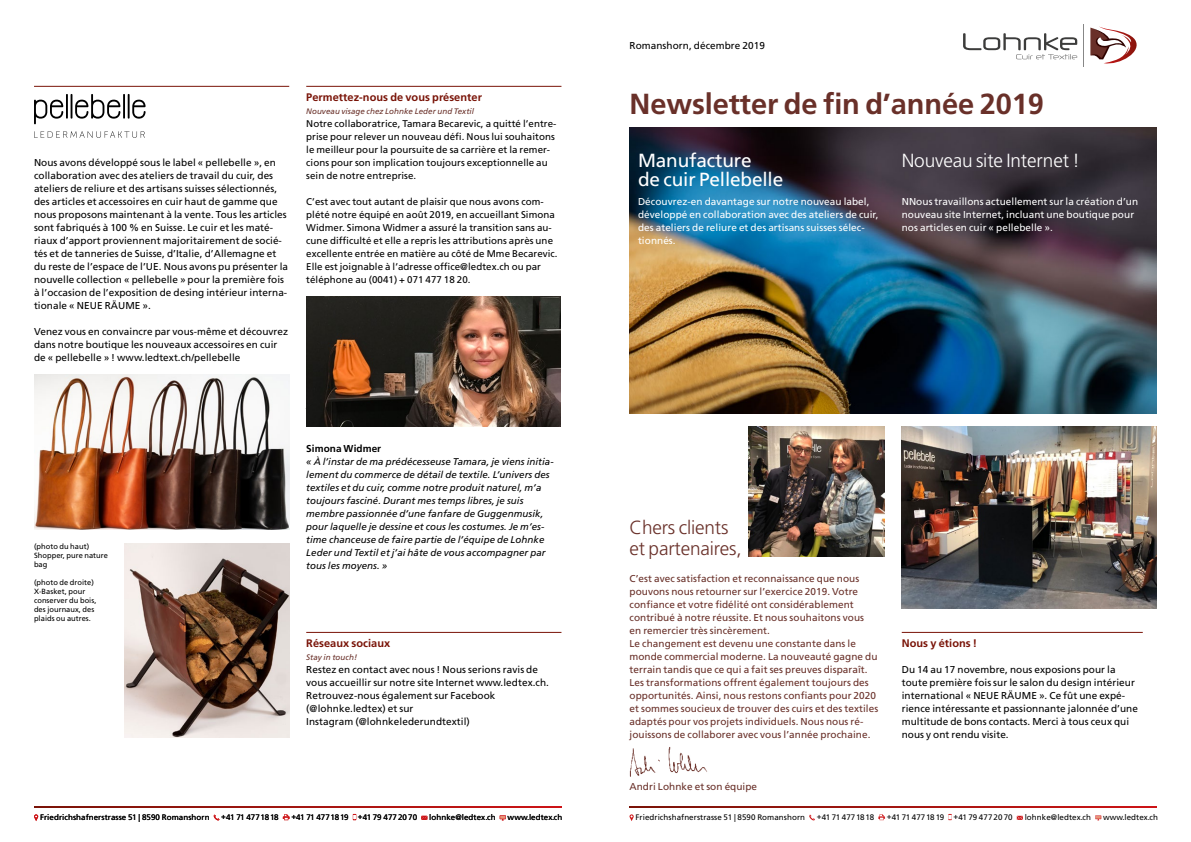
<style>
.page{position:relative;width:1191px;height:842px;background:#fff}
.page>*{position:absolute;margin:0;border:0;box-sizing:border-box;transform-origin:0 0}
.t1{font:700 29px "Frutiger LT Std";letter-spacing:-.005em;color:#693029}
.t2{font:19px/19px "Frutiger LT Std";letter-spacing:-.01em;color:#fff}
.t3{font:300 19px/21px "Frutiger LT Std";letter-spacing:-.01em;color:#693029}
.t4{font:300 19px "Frutiger LT Std";letter-spacing:-.01em;color:#fff}
.t5{font:700 11px "Frutiger LT Std";letter-spacing:.005em;color:#791307}
.t6{font:10px/13px "Frutiger LT Std";letter-spacing:.005em;color:#000}
.t7{font:10px/13px "Frutiger LT Std";letter-spacing:.005em;color:#693029}
.t8{font:10px/13px "Frutiger LT Std";letter-spacing:.005em;color:#fff}
.t9{font:700 10px "Frutiger LT Std";letter-spacing:.005em;color:#000}
.t10{font:9.8px/13px "Frutiger LT Std";letter-spacing:.005em;color:#000}
.t11{font:italic 9.8px/13px "Frutiger LT Std";letter-spacing:.005em;color:#000}
.t12{font:8px "Frutiger LT Std";letter-spacing:.01em;color:#000}
.t13{font:italic 8px "Frutiger LT Std";letter-spacing:.005em;color:#693029}
.t14{font:8px "Frutiger LT Std";letter-spacing:-.015em;color:#000}
.t15{font:7.5px/9px "Frutiger LT Std";letter-spacing:.005em;color:#000}
</style>
<div class="page">
<svg style="left:629px;top:806px;width:528px;height:1px"></svg>
<svg style="left:629px;top:814px;width:4px;height:7px"></svg>
<svg style="left:809px;top:815px;width:6px;height:6px"></svg>
<svg style="left:878px;top:814px;width:7px;height:6px"></svg>
<svg style="left:1016px;top:816px;width:7px;height:4px"></svg>
<svg style="left:1095px;top:815px;width:6px;height:5px"></svg>
<svg style="left:34px;top:806px;width:527px;height:1px"></svg>
<svg style="left:34px;top:814px;width:4px;height:7px"></svg>
<svg style="left:213px;top:815px;width:6px;height:6px"></svg>
<svg style="left:283px;top:814px;width:6px;height:6px"></svg>
<svg style="left:421px;top:816px;width:6px;height:4px"></svg>
<svg style="left:500px;top:815px;width:6px;height:5px"></svg>
<img style="left:629px;top:747px;width:78px;height:29px">
<img style="left:629px;top:127px;width:528px;height:286px">
<svg style="left:1090px;top:26px;width:47px;height:38px"></svg>
<hr style="left:1083px;top:24px;width:1px;height:43px;background:#878787">
<svg style="left:963px;top:33px;width:114px;height:26px"></svg>
<img style="left:748px;top:426px;width:136px;height:130px">
<img style="left:901px;top:426px;width:256px;height:182px">
<hr style="left:306px;top:86px;width:255px;height:1px;background:#791307">
<hr style="left:306px;top:632px;width:255px;height:1px;background:#791307">
<img style="left:306px;top:296px;width:255px;height:130px">
<hr style="left:34px;top:86px;width:255px;height:1px;background:#791307">
<hr style="left:123px;top:94px;width:2px;height:25px;background:#000">
<hr style="left:66px;top:94px;width:2px;height:25px;background:#000">
<svg style="left:132px;top:100px;width:14px;height:19px"></svg>
<svg style="left:71px;top:94px;width:49px;height:25px"></svg>
<hr style="left:128px;top:94px;width:2px;height:25px;background:#000">
<svg style="left:34px;top:100px;width:29px;height:24px"></svg>
<svg style="left:34px;top:131px;width:111px;height:7px"></svg>
<img style="left:34px;top:374px;width:255px;height:156px">
<img style="left:125px;top:543px;width:164px;height:195px">
<hr style="left:901px;top:632px;width:241px;height:1px;background:#791307">
<p class="t6" style="left:34px;top:156px;width:255px">Nous avons développé sous le label « pellebelle », en collaboration avec des ateliers de travail du cuir, des ateliers de reliure et des artisans suisses sélectionnés, des articles et accessoires en cuir haut de gamme que nous proposons maintenant à la vente. Tous les articles sont fabriqués à 100 % en Suisse. Le cuir et les maté&shy;riaux d’apport proviennent majoritairement de socié&shy;tés et de tanneries de Suisse, d’Italie, d’Allemagne et du reste de l’espace de l’UE. Nous avons pu présenter la nouvelle collection « pellebelle » pour la première fois à l’occasion de l’exposition de desing intérieur interna&shy;tionale « NEUE RÄUME ».</p>
<p class="t6" style="left:34px;top:325px;width:256px">Venez vous en convaincre par vous-même et découvrez dans notre boutique les nouveaux accessoires en cuir de « pellebelle » ! www.ledtext.ch/pellebelle</p>
<p class="t5" style="left:306px;top:91px;width:177px">Permettez-nous de vous présenter</p>
<p class="t13" style="left:306px;top:107px;width:169px">Nouveau visage chez Lohnke Leder und Textil</p>
<p class="t10" style="left:306px;top:117px;width:252px">Notre collaboratrice, Tamara Becarevic, a quitté l’entre&shy;prise pour relever un nouveau défi. Nous lui souhaitons le meilleur pour la poursuite de sa carrière et la remer&shy;cions pour son implication toujours exceptionnelle au sein de notre entreprise.</p>
<p class="t10" style="left:306px;top:195px;width:253px">C’est avec tout autant de plaisir que nous avons com&shy;plété notre équipé en août 2019, en accueillant Simona Widmer. Simona Widmer a assuré la transition sans au&shy;cune difficulté et elle a repris les attributions après une excellente entrée en matière au côté de Mme Becarevic.<br>Elle est joignable à l’adresse office@ledtex.ch ou par téléphone au (0041) + 071 477 18 20.</p>
<p class="t15" style="left:34px;top:542px;width:75px">(photo du haut)<br>Shopper, pure nature bag</p>
<p class="t15" style="left:34px;top:578px;width:64px">(photo de droite)<br>X-Basket, pour conserver du bois, des journaux, des plaids ou autres.</p>
<p class="t9" style="left:306px;top:443px;width:76px">Simona Widmer</p>
<p class="t11" style="left:306px;top:455px;width:249px">« À l’instar de ma prédécesseuse Tamara, je viens initia&shy;lement du commerce de détail de textile. L’univers des textiles et du cuir, comme notre produit naturel, m’a toujours fasciné. Durant mes temps libres, je suis membre passionnée d’une fanfare de Guggenmusik, pour laquelle je dessine et cous les costumes. Je m’es&shy;time chanceuse de faire partie de l’équipe de Lohnke Leder und Textil et j’ai hâte de vous accompagner par tous les moyens. »</p>
<p class="t5" style="left:306px;top:637px;width:86px">Réseaux sociaux</p>
<p class="t13" style="left:306px;top:653px;width:52px">Stay in touch!</p>
<p class="t6" style="left:306px;top:663px;width:244px">Restez en contact avec nous ! Nous serions ravis de vous accueillir sur notre site Internet www.ledtex.ch.<br>Retrouvez-nous également sur Facebook (@lohnke.ledtex) et sur<br>Instagram (@lohnkelederundtextil)</p>
<p class="t6" style="left:629px;top:39px;width:137px">Romanshorn, décembre 2019</p>
<h1 class="t1" style="left:629px;top:87px;width:416px">Newsletter de fin d’année 2019</h1>
<h2 class="t2" style="left:638px;top:151px;width:147px">Manufacture<br>de cuir Pellebelle</h2>
<p class="t8" style="left:638px;top:195px;width:242px">Découvrez-en davantage sur notre nouveau label, développé en collaboration avec des ateliers de cuir, des ateliers de reliure et des artisans suisses sélec&shy;tionnés.</p>
<h2 class="t4" style="left:901px;top:150px;width:180px">Nouveau site Internet !</h2>
<p class="t8" style="left:901px;top:195px;width:238px">NNous travaillons actuellement sur la création d’un nouveau site Internet, incluant une boutique pour nos articles en cuir « pellebelle ».</p>
<h2 class="t3" style="left:629px;top:518px;width:114px">Chers clients et partenaires,</h2>
<p class="t7" style="left:629px;top:572px;width:250px">C’est avec satisfaction et reconnaissance que nous pouvons nous retourner sur l’exercice 2019. Votre confiance et votre fidélité ont considérablement contribué à notre réussite. Et nous souhaitons vous en remercier très sincèrement.<br>Le changement est devenu une constante dans le monde commercial moderne. La nouveauté gagne du terrain tandis que ce qui a fait ses preuves disparaît.<br>Les transformations offrent également toujours des opportunités. Ainsi, nous restons confiants pour 2020 et sommes soucieux de trouver des cuirs et des textiles adaptés pour vos projets individuels. Nous nous ré&shy;jouissons de collaborer avec vous l’année prochaine.</p>
<p class="t7" style="left:629px;top:780px;width:129px">Andri Lohnke et son équipe</p>
<p class="t5" style="left:901px;top:637px;width:77px">Nous y étions !</p>
<p class="t6" style="left:901px;top:663px;width:238px">Du 14 au 17 novembre, nous exposions pour la toute première fois sur le salon du design intérieur international « NEUE RÄUME ». Ce fût une expé&shy;rience intéressante et passionnante jalonnée d’une multitude de bons contacts. Merci à tous ceux qui nous y ont rendu visite.</p>
<p class="t12" style="left:40px;top:812px;width:171px">Friedrichshafnerstrasse 51 | 8590 Romanshorn</p>
<p class="t14" style="left:221px;top:812px;width:59px">+41 71 4771818</p>
<p class="t12" style="left:291px;top:812px;width:127px">+41 71 4771819 +41 79 477 20 70</p>
<p class="t12" style="left:429px;top:812px;width:68px">lohnke@ledtex.ch</p>
<p class="t12" style="left:507px;top:812px;width:56px">www.ledtex.ch</p>
<p class="t12" style="left:635px;top:812px;width:171px">Friedrichshafnerstrasse 51 | 8590 Romanshorn</p>
<p class="t14" style="left:817px;top:812px;width:59px">+41 71 4771818</p>
<p class="t12" style="left:887px;top:812px;width:127px">+41 71 4771819 +41 79 477 20 70</p>
<p class="t12" style="left:1024px;top:812px;width:68px">lohnke@ledtex.ch</p>
<p class="t12" style="left:1103px;top:812px;width:56px">www.ledtex.ch</p>
</div>
